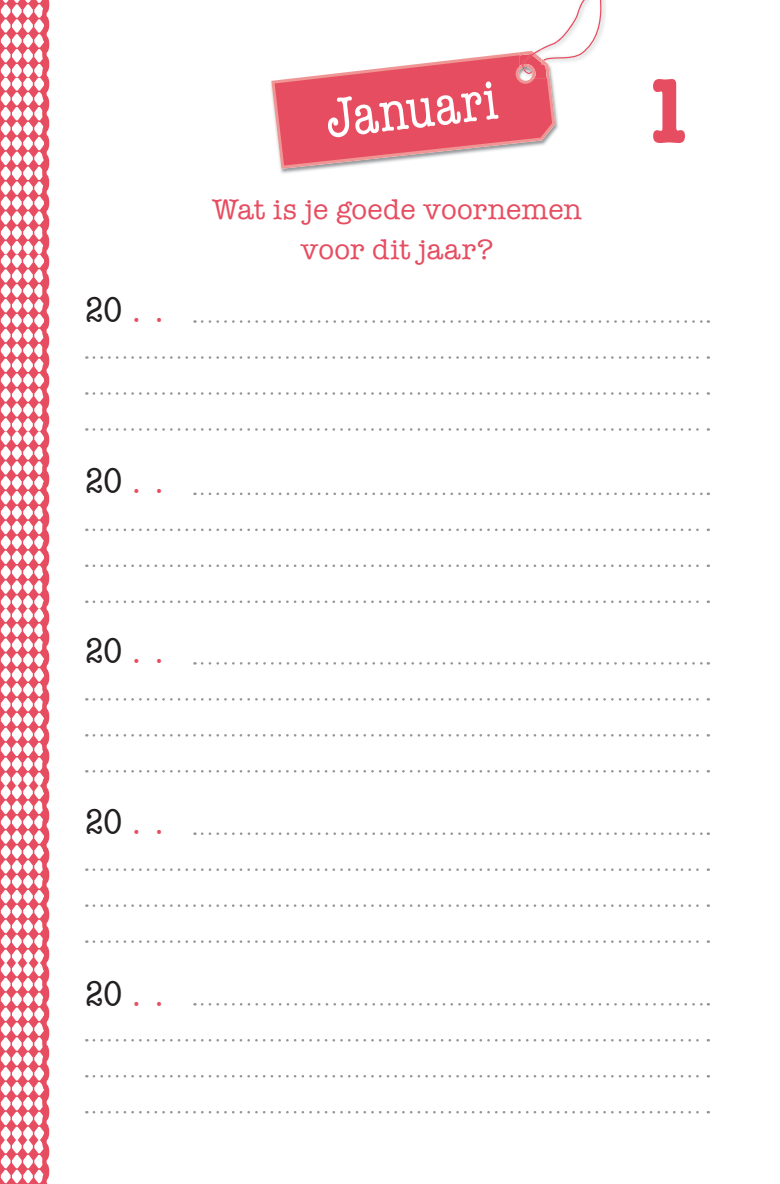
<style>
.page{position:relative;width:780px;height:1184px;background:#fff}
.page>*{position:absolute;margin:0;border:0;box-sizing:border-box;transform-origin:0 0}
.t1{font:700 condensed 95px "American Typewriter";color:#e74d61}
.t2{font:condensed 57.5px "American Typewriter";color:#fff}
.t3{font:condensed 37.5px "American Typewriter";letter-spacing:-.01em;color:#231f20}
.t4{font:28.75px/40px "American Typewriter";letter-spacing:.005em;color:#e74d61;text-align:center}
.s1{color:#e74d61}
</style>
<div class="page">
<svg style="left:0;top:0;width:42px;height:1183px"></svg>
<svg style="left:42px;top:0;width:7px;height:1183px;background:#ea6a7b"></svg>
<svg style="left:202px;top:492px;width:506px;height:3px"></svg>
<svg style="left:94px;top:528px;width:614px;height:3px"></svg>
<svg style="left:94px;top:564px;width:614px;height:3px"></svg>
<svg style="left:94px;top:600px;width:614px;height:3px"></svg>
<svg style="left:202px;top:1003px;width:506px;height:2px"></svg>
<svg style="left:94px;top:1039px;width:614px;height:2px"></svg>
<svg style="left:94px;top:1075px;width:614px;height:2px"></svg>
<svg style="left:94px;top:1111px;width:614px;height:2px"></svg>
<svg style="left:202px;top:832px;width:506px;height:3px"></svg>
<svg style="left:94px;top:868px;width:614px;height:3px"></svg>
<svg style="left:94px;top:904px;width:614px;height:3px"></svg>
<svg style="left:94px;top:940px;width:614px;height:2px"></svg>
<svg style="left:202px;top:662px;width:506px;height:2px"></svg>
<svg style="left:94px;top:698px;width:614px;height:2px"></svg>
<svg style="left:94px;top:734px;width:614px;height:2px"></svg>
<svg style="left:94px;top:770px;width:614px;height:2px"></svg>
<svg style="left:202px;top:320px;width:506px;height:3px"></svg>
<svg style="left:94px;top:356px;width:614px;height:3px"></svg>
<svg style="left:94px;top:392px;width:614px;height:3px"></svg>
<svg style="left:94px;top:428px;width:614px;height:3px"></svg>
<svg style="left:271px;top:0;width:335px;height:169px"></svg>
<h3 class="t3" style="left:85px;top:289px;width:79px">20<span class="s1">. .</span></h3>
<h2 class="t2" style="left:322px;top:88px;width:174px;rotate:-7deg">Januari</h2>
<h1 class="t1" style="left:644px;top:55px;width:49px">1</h1>
<p class="t4" style="left:212px;top:189px;width:371px">Wat is je goede voornemen voor dit jaar?</p>
<h3 class="t3" style="left:85px;top:459px;width:79px">20<span class="s1">. .</span></h3>
<h3 class="t3" style="left:85px;top:630px;width:79px">20<span class="s1">. .</span></h3>
<h3 class="t3" style="left:85px;top:800px;width:79px">20<span class="s1">. .</span></h3>
<h3 class="t3" style="left:85px;top:972px;width:79px">20<span class="s1">. .</span></h3>
</div>
